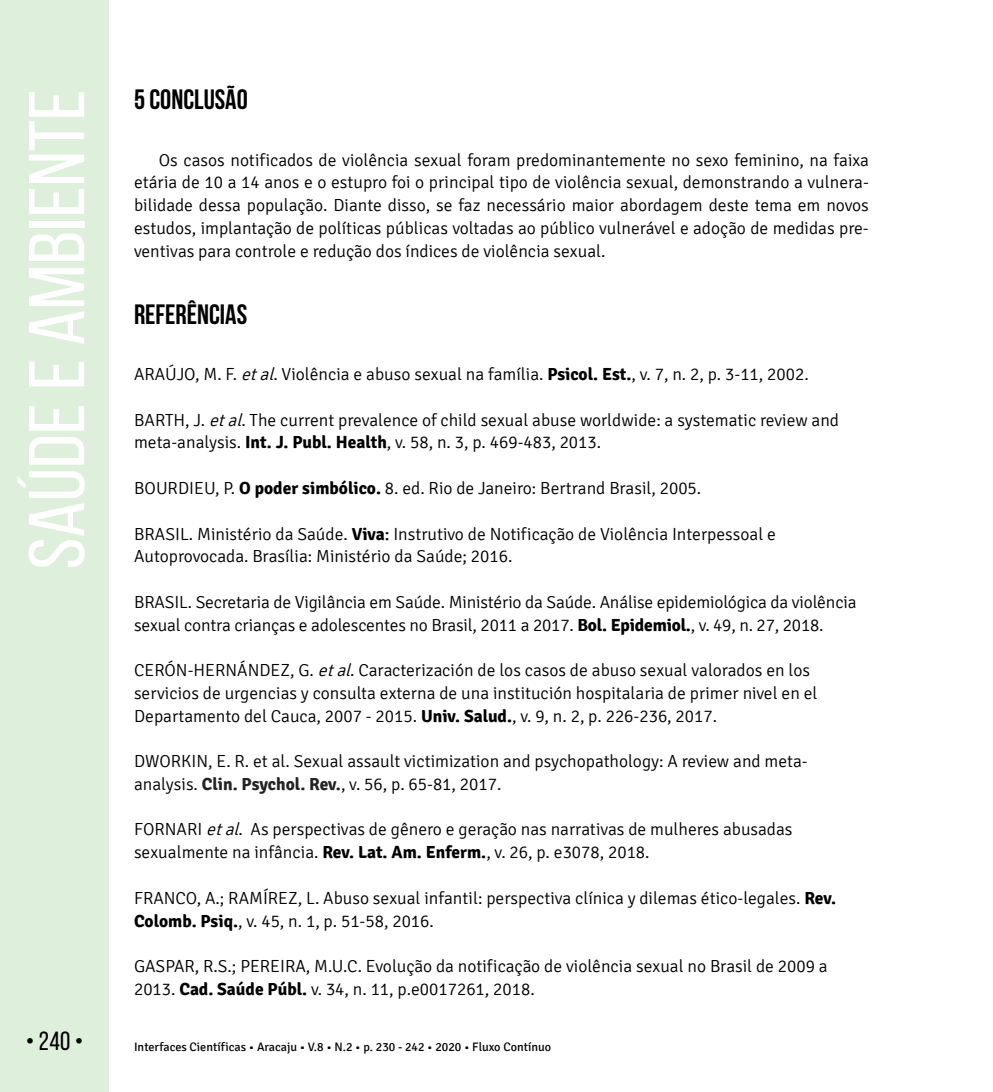
<style>
.page{position:relative;width:993px;height:1092px;background:#fff}
.page>*{position:absolute;margin:0;border:0;box-sizing:border-box;transform-origin:0 0}
.t1{font:78.75px "Bebas Neue";color:#fff;scale:1.09 1}
.t2{font:700 28px "Bebas Neue";color:#000}
.t3{font:26.25px "Bebas Neue";color:#000}
.t4{font:300 17.5px/22.8px "Signika";color:#000}
.t5{font:12.25px "Signika";color:#000}
.s1{font-style:italic}
.s2{font-weight:700}
.s3{font-weight:400}
.s4{font-weight:700;color:#222}
</style>
<div class="page">
<div style="left:0;top:0;width:109px;height:1091px;background:#deefdc"></div>
<h1 class="t1" style="left:14px;top:569px;width:442px;rotate:-90deg">Saúde e Ambiente</h1>
<h2 class="t2" style="left:134px;top:84px;width:115px">5 CONCLUSÃO</h2>
<p class="t4" style="left:134px;top:148px;width:736px;text-align:justify;text-indent:25px">Os casos notificados de violência sexual foram predominantemente no sexo feminino, na faixa etária de 10 a 14 anos e o estupro foi o principal tipo de violência sexual, demonstrando a vulnera&shy;bilidade dessa população. Diante disso, se faz necessário maior abordagem deste tema em novos estudos, implantação de políticas públicas voltadas ao público vulnerável e adoção de medidas pre&shy;ventivas para controle e redução dos índices de violência sexual.</p>
<h2 class="t2" style="left:134px;top:299px;width:115px">REFERÊNCIAS</h2>
<p class="t4" style="left:134px;top:363px;width:676px">ARAÚJO, M. F. <span class="s1">etal</span>. Violência e abuso sexual na família. <span class="s2">Psicol. Est.</span>, v. 7, n. 2, p. 3-11, 2002.</p>
<p class="t4" style="left:134px;top:409px;width:706px">BARTH, J. <span class="s1">etal</span>. The current prevalence of child sexual abuse worldwide: a systematic review and meta-analysis. <span class="s2">Int. J. Publ. Health</span>, v. 58, n. 3, p. 469-483, 2013.</p>
<p class="t4" style="left:134px;top:477px;width:568px">BOURDIEU, P. <span class="s2">O poder simbólico.</span> 8. ed. Rio de Janeiro: Bertrand Brasil, 2005.</p>
<p class="t4" style="left:134px;top:522px;width:643px">BRASIL. Ministério da Saúde. <span class="s2">Viva</span><span class="s3">:</span> Instrutivo de Notificação de Violência Interpessoal e<br>Autoprovocada. Brasília: Ministério da Saúde; 2016.</p>
<p class="t4" style="left:134px;top:591px;width:723px">BRASIL. Secretaria de Vigilância em Saúde. Ministério da Saúde. Análise epidemiológica da violência sexual contra crianças e adolescentes no Brasil, 2011 a 2017. <span class="s2">Bol. Epidemiol.</span>, v. 49, n. 27, 2018.</p>
<p class="t4" style="left:134px;top:659px;width:684px">CERÓN-HERNÁNDEZ, G. <span class="s1">etal</span>. Caracterización de los casos de abuso sexual valorados en los servicios de urgencias y consulta externa de una institución hospitalaria de primer nivel en el<br>Departamento del Cauca, 2007 - 2015. <span class="s2">Univ. Salud.</span>, v. 9, n. 2, p. 226-236, 2017.</p>
<p class="t4" style="left:134px;top:750px;width:675px">DWORKIN, E. R. et al. Sexual assault victimization and psychopathology: A review and meta&shy;analysis. <span class="s4">Clin. Psychol. Rev.</span>, v. 56, p. 65-81, 2017.</p>
<p class="t4" style="left:134px;top:818px;width:659px">FORNARI <span class="s1">etal</span>. As perspectivas de gênero e geração nas narrativas de mulheres abusadas sexualmente na infância. <span class="s2">Rev. Lat. Am. Enferm.</span>, v. 26, p. e3078, 2018.</p>
<p class="t4" style="left:134px;top:886px;width:703px">FRANCO, A.; RAMÍREZ, L. Abuso sexual infantil: perspectiva clínica y dilemas ético-legales. <span class="s2">Rev.<br>Colomb. Psiq.</span>, v. 45, n. 1, p. 51-58, 2016.</p>
<p class="t4" style="left:134px;top:955px;width:695px">GASPAR, R.S.; PEREIRA, M.U.C. Evolução da notificação de violência sexual no Brasil de 2009 a<br>2013. <span class="s2">Cad. Saúde Públ.</span> v. 34, n. 11, p.e0017261, 2018.</p>
<h3 class="t3" style="left:26px;top:1026px;width:59px">• 240 •</h3>
<p class="t5" style="left:134px;top:1040px;width:418px">Interfaces Científicas • Aracaju • V.8 • N.2 • p. 230 - 242 • 2020 • Fluxo Contínuo</p>
</div>
